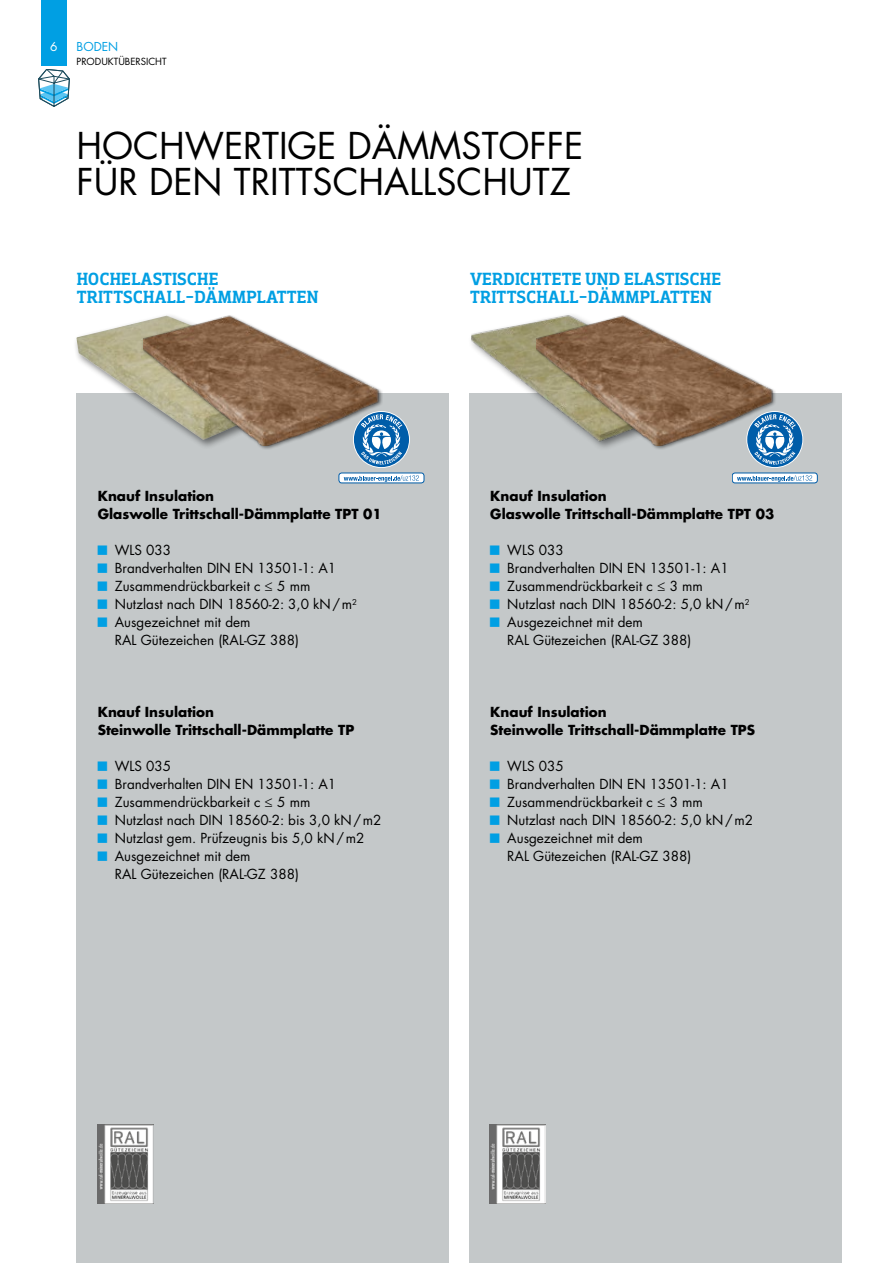
<style>
.page{position:relative;width:893px;height:1263px;background:#fff}
.page>*{position:absolute;margin:0;border:0;box-sizing:border-box;transform-origin:0 0}
.t1{font:36px/36px "Futura Std";color:#000}
.t2{font:500 18px/18px "Dobra Slab";letter-spacing:.01em;color:#009fe3}
.t3{font:13.5px "Futura Std";color:#000}
.t4{font:700 13.5px/18px "Futura Std";color:#000}
.t5{font:12px "Futura Std";color:#009fe3}
.t6{font:12px "Futura Std";color:#fff}
.t7{font:9.6px "Futura Std";color:#000}
</style>
<div class="page">
<div style="left:77px;top:393px;width:372px;height:870px;background:#c4c8c9"></div>
<svg style="left:355px;top:415px;width:54px;height:52px"></svg>
<div style="left:339px;top:473px;width:85px;height:10px;background:#fff;border-radius:3px"></div>
<div style="left:339px;top:473px;width:85px;height:10px;border:1px solid #005da9;border-radius:3px"></div>
<svg style="left:344px;top:475px;width:75px;height:7px"></svg>
<div style="left:469px;top:393px;width:372px;height:870px;background:#c4c8c9"></div>
<img style="left:490px;top:1124px;width:55px;height:79px">
<img style="left:98px;top:1124px;width:55px;height:79px">
<svg style="left:38px;top:69px;width:32px;height:38px"></svg>
<svg style="left:748px;top:415px;width:54px;height:52px"></svg>
<div style="left:732px;top:473px;width:85px;height:10px;background:#fff;border-radius:3px"></div>
<div style="left:732px;top:473px;width:85px;height:10px;border:1px solid #005da9;border-radius:3px"></div>
<svg style="left:737px;top:475px;width:75px;height:7px"></svg>
<div style="left:73px;top:312px;width:251px;height:138px;background:#000;opacity:.5"></div>
<img style="left:76px;top:316px;width:66px;height:124px">
<div style="left:467px;top:311px;width:263px;height:140px;background:#000;opacity:.5"></div>
<img style="left:469px;top:311px;width:68px;height:136px">
<div style="left:142px;top:315px;width:241px;height:135px;background:#000;opacity:.5"></div>
<img style="left:144px;top:312px;width:252px;height:133px">
<div style="left:535px;top:315px;width:241px;height:135px;background:#000;opacity:.5"></div>
<img style="left:537px;top:311px;width:252px;height:134px">
<div style="left:41px;top:0;width:26px;height:65px;background:#009fe3"></div>
<p class="t6" style="left:50px;top:39px;width:9px">6</p>
<p class="t5" style="left:77px;top:39px;width:43px">BODEN</p>
<p class="t7" style="left:77px;top:56px;width:92px">PRODUKTÜBERSICHT</p>
<h1 class="t1" style="left:77px;top:128px;width:508px">HOCHWERTIGE DÄMMSTOFFE<br>FÜR DEN TRITTSCHALLSCHUTZ</h1>
<h2 class="t2" style="left:77px;top:270px;width:244px">HOCHELASTISCHE<br>TRITTSCHALL-DÄMMPLATTEN</h2>
<h2 class="t2" style="left:470px;top:270px;width:253px">VERDICHTETE UND ELASTISCHE<br>TRITTSCHALL-DÄMMPLATTEN</h2>
<p class="t4" style="left:98px;top:487px;width:285px">Knauf Insulation<br>Glaswolle Trittschall-Dämmplatte TPT 01</p>
<p class="t3" style="left:98px;top:541px;width:75px"><sup>W</sup> WLS 033</p>
<p class="t3" style="left:98px;top:559px;width:240px"><sup>W</sup> Brandverhalten DIN EN 13501-1: A1</p>
<p class="t3" style="left:98px;top:577px;width:214px"><sup>W</sup> Zusammendrückbarkeit c ≤ 5 mm</p>
<p class="t3" style="left:98px;top:595px;width:261px"><sup>W</sup> Nutzlast nach DIN 18560-2: 3,0 kN/m<sup>2</sup></p>
<p class="t3" style="left:98px;top:613px;width:154px"><sup>W</sup> Ausgezeichnet mit dem</p>
<p class="t3" style="left:115px;top:631px;width:186px">RAL Gütezeichen (RAL-GZ 388)</p>
<p class="t4" style="left:98px;top:703px;width:258px">Knauf Insulation<br>Steinwolle Trittschall-Dämmplatte TP</p>
<p class="t3" style="left:98px;top:757px;width:75px"><sup>W</sup> WLS 035</p>
<p class="t3" style="left:98px;top:775px;width:240px"><sup>W</sup> Brandverhalten DIN EN 13501-1: A1</p>
<p class="t3" style="left:98px;top:793px;width:214px"><sup>W</sup> Zusammendrückbarkeit c ≤ 5 mm</p>
<p class="t3" style="left:98px;top:811px;width:285px"><sup>W</sup> Nutzlast nach DIN 18560-2: bis 3,0 kN/m2</p>
<p class="t3" style="left:98px;top:829px;width:268px"><sup>W</sup> Nutzlast gem. Prüfzeugnis bis 5,0 kN/m2</p>
<p class="t3" style="left:98px;top:847px;width:154px"><sup>W</sup> Ausgezeichnet mit dem</p>
<p class="t3" style="left:115px;top:865px;width:186px">RAL Gütezeichen (RAL-GZ 388)</p>
<p class="t4" style="left:490px;top:487px;width:285px">Knauf Insulation<br>Glaswolle Trittschall-Dämmplatte TPT 03</p>
<p class="t3" style="left:490px;top:541px;width:75px"><sup>W</sup> WLS 033</p>
<p class="t3" style="left:490px;top:559px;width:240px"><sup>W</sup> Brandverhalten DIN EN 13501-1: A1</p>
<p class="t3" style="left:490px;top:577px;width:214px"><sup>W</sup> Zusammendrückbarkeit c ≤ 3 mm</p>
<p class="t3" style="left:490px;top:595px;width:261px"><sup>W</sup> Nutzlast nach DIN 18560-2: 5,0 kN/m<sup>2</sup></p>
<p class="t3" style="left:490px;top:613px;width:154px"><sup>W</sup> Ausgezeichnet mit dem</p>
<p class="t3" style="left:507px;top:631px;width:186px">RAL Gütezeichen (RAL-GZ 388)</p>
<p class="t4" style="left:490px;top:703px;width:266px">Knauf Insulation<br>Steinwolle Trittschall-Dämmplatte TPS</p>
<p class="t3" style="left:490px;top:757px;width:75px"><sup>W</sup> WLS 035</p>
<p class="t3" style="left:490px;top:775px;width:240px"><sup>W</sup> Brandverhalten DIN EN 13501-1: A1</p>
<p class="t3" style="left:490px;top:793px;width:214px"><sup>W</sup> Zusammendrückbarkeit c ≤ 3 mm</p>
<p class="t3" style="left:490px;top:811px;width:264px"><sup>W</sup> Nutzlast nach DIN 18560-2: 5,0 kN/m2</p>
<p class="t3" style="left:490px;top:829px;width:154px"><sup>W</sup> Ausgezeichnet mit dem</p>
<p class="t3" style="left:507px;top:847px;width:186px">RAL Gütezeichen (RAL-GZ 388)</p>
</div>
